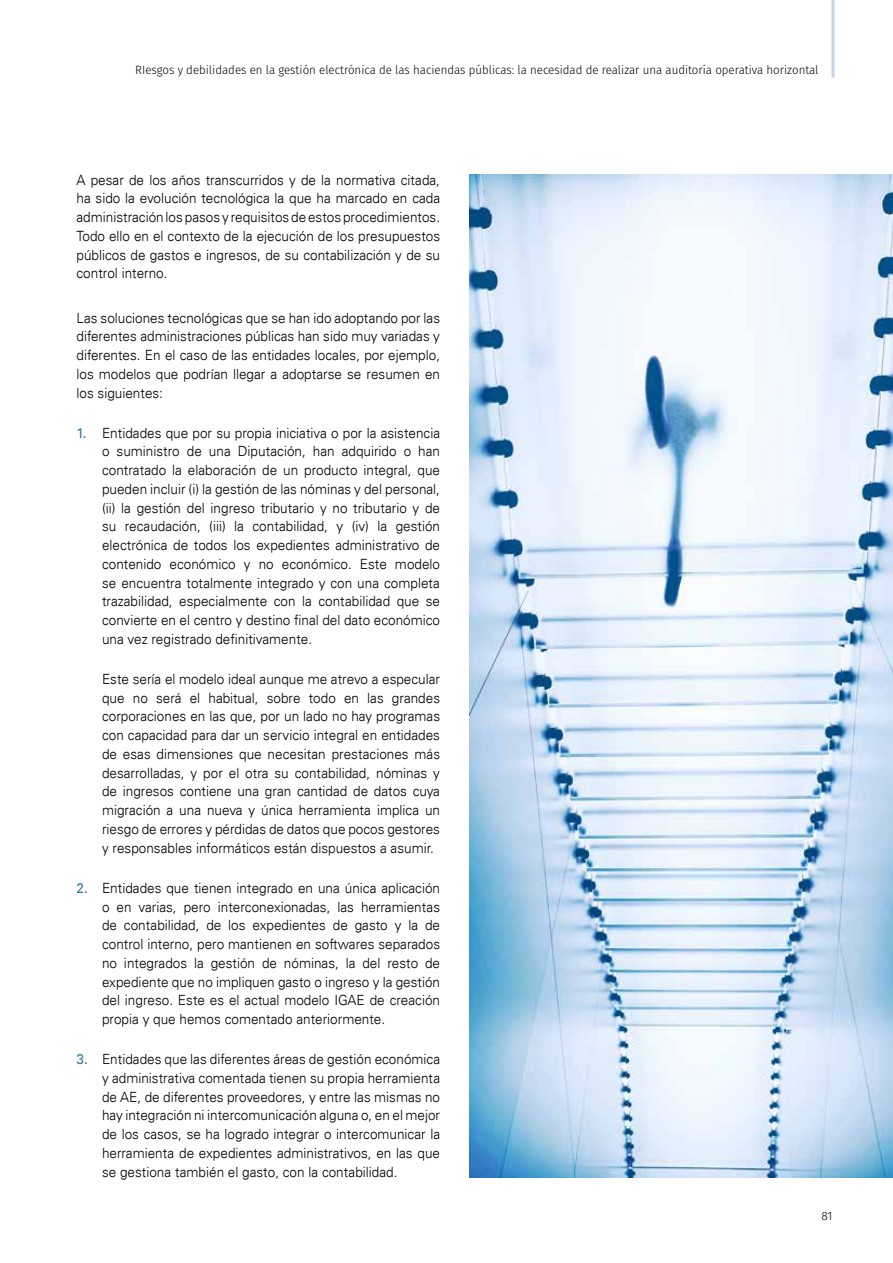
<style>
.page{position:relative;width:893px;height:1263px;background:#fff}
.page>*{position:absolute;margin:0;border:0;box-sizing:border-box;transform-origin:0 0}
.t1{font:300 14.1px/18.8px "Univers LT";color:#000;text-align:justify;scale:.96 1}
.t2{font:300 12px "Fira Sans";color:#000;scale:.96 1}
.t3{font:300 12px "Fira Sans";color:#000}
.s1{font-weight:400;color:#2c7ba2}
</style>
<div class="page">
<hr style="left:831px;top:0;width:3px;height:78px;background:#c7d6e7">
<img style="left:470px;top:174px;width:423px;height:1004px">
<p class="t2" style="left:135px;top:62px;width:713px">RIesgos y debilidades en la gestión electrónica de las haciendas públicas: la necesidad de realizar una auditoría operativa horizontal</p>
<p class="t1" style="left:77px;top:170px;width:380px">A pesar de los años transcurridos y de la normativa citada, ha sido la evolución tecnológica la que ha marcado en cada administración los pasos y requisitos de estos procedimientos.<br>Todo ello en el contexto de la ejecución de los presupuestos públicos de gastos e ingresos, de su contabilización y de su control interno.</p>
<p class="t1" style="left:77px;top:308px;width:380px">Las soluciones tecnológicas que se han ido adoptando por las diferentes administraciones públicas han sido muy variadas y diferentes. En el caso de las entidades locales, por ejemplo, los modelos que podrían llegar a adoptarse se resumen en los siguientes:</p>
<p class="t1" style="left:102px;top:423px;width:354px;text-indent:-26px"><span class="s1">1.</span> Entidades que por su propia iniciativa o por la asistencia o suministro de una Diputación, han adquirido o han contratado la elaboración de un producto integral, que pueden incluir (i) la gestión de las nóminas y del personal, (ii) la gestión del ingreso tributario y no tributario y de su recaudación, (iii) la contabilidad, y (iv) la gestión electrónica de todos los expedientes administrativo de contenido económico y no económico. Este modelo se encuentra totalmente integrado y con una completa trazabilidad, especialmente con la contabilidad que se convierte en el centro y destino final del dato económico una vez registrado definitivamente.</p>
<p class="t1" style="left:102px;top:669px;width:354px">Este sería el modelo ideal aunque me atrevo a especular que no será el habitual, sobre todo en las grandes corporaciones en las que, por un lado no hay programas con capacidad para dar un servicio integral en entidades de esas dimensiones que necesitan prestaciones más desarrolladas, y por el otra su contabilidad, nóminas y de ingresos contiene una gran cantidad de datos cuya migración a una nueva y única herramienta implica un riesgo de errores y pérdidas de datos que pocos gestores y responsables informáticos están dispuestos a asumir.</p>
<p class="t1" style="left:102px;top:878px;width:354px;text-indent:-26px"><span class="s1">2.</span> Entidades que tienen integrado en una única aplicación o en varias, pero interconexionadas, las herramientas de contabilidad, de los expedientes de gasto y la de control interno, pero mantienen en softwares separados no integrados la gestión de nóminas, la del resto de expediente que no impliquen gasto o ingreso y la gestión del ingreso. Este es el actual modelo IGAE de creación propia y que hemos comentado anteriormente.</p>
<p class="t1" style="left:102px;top:1050px;width:354px;text-indent:-26px"><span class="s1">3.</span> Entidades que las diferentes áreas de gestión económica y administrativa comentada tienen su propia herramienta de AE, de diferentes proveedores, y entre las mismas no hay integración ni intercomunicación alguna o, en el mejor de los casos, se ha logrado integrar o intercomunicar la herramienta de expedientes administrativos, en las que se gestiona también el gasto, con la contabilidad.</p>
<p class="t3" style="left:821px;top:1207px;width:13px">81</p>
</div>
